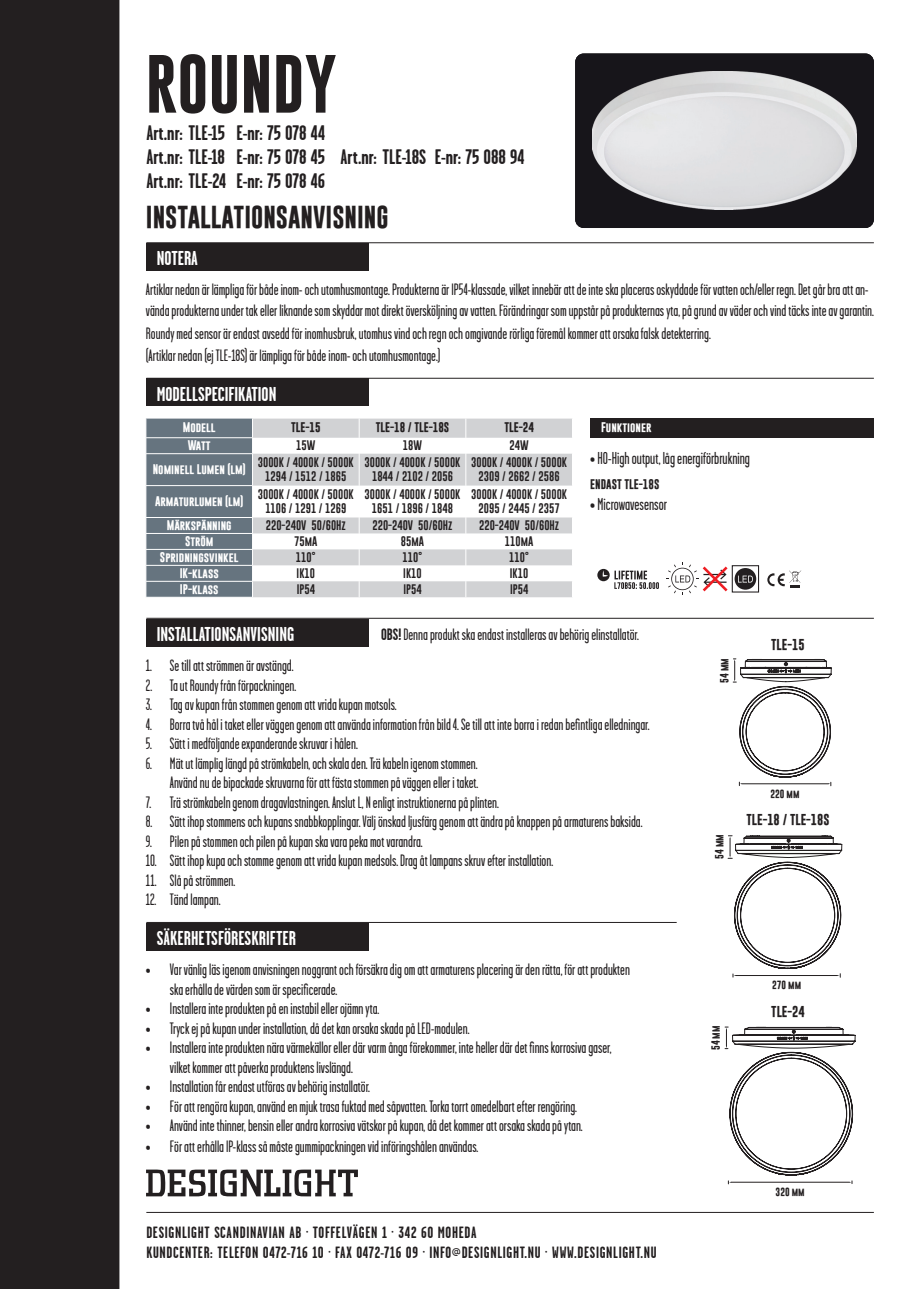
<style>
.page{position:relative;width:919px;height:1289px;background:#fff}
.page>*{position:absolute;margin:0;border:0;box-sizing:border-box;transform-origin:0 0}
.t1{font:700 58.95px "Gobold";color:#231f20}
.t2{font:700 22.95px "Gobold";color:#231f20}
.t3{font:700 21px/24px "Garage Gothic";color:#231f20;text-align:justify}
.t4{font:700 20.1px "Garage Gothic";color:#fff}
.t5{font:17.25px "Garage Gothic";color:#231f20}
.t6{font:16.5px/19.5px "Garage Gothic";color:#231f20}
.t7{font:700 16.35px/19.6px "Garage Gothic";letter-spacing:.04em;color:#231f20}
.t8{font:700 11.4px "Gobold";color:#231f20}
.t9{font:10.2px/13.5px "Gobold";color:#231f20;text-align:center}
.t10{font:700 10.2px "Gobold";color:#fff}
.t11{font:700 10.2px "Gobold";color:#231f20}
.t12{font:700 8.55px "Gobold";color:#231f20}
.s1{font-weight:700}
</style>
<div class="page">
<div style="left:0;top:0;width:119px;height:1288px;background:#231f20"></div>
<hr style="left:146px;top:1211px;width:727px;height:1px;background:#231f20">
<hr style="left:146px;top:242px;width:727px;height:1px;background:#231f20">
<hr style="left:146px;top:378px;width:727px;height:1px;background:#231f20">
<hr style="left:146px;top:618px;width:727px;height:1px;background:#231f20">
<hr style="left:146px;top:922px;width:530px;height:1px;background:#231f20">
<div style="left:575px;top:53px;width:298px;height:175px;background:#17151a"></div>
<div style="left:146px;top:243px;width:222px;height:28px;background:#231f20"></div>
<div style="left:146px;top:378px;width:222px;height:28px;background:#231f20"></div>
<div style="left:590px;top:418px;width:283px;height:20px;background:#231f20"></div>
<div style="left:146px;top:618px;width:222px;height:28px;background:#231f20"></div>
<div style="left:146px;top:922px;width:222px;height:28px;background:#231f20"></div>
<svg style="left:253px;top:418px;width:319px;height:179px;fill:#d1d2d4"></svg>
<svg style="left:359px;top:418px;width:1px;height:35px"></svg>
<svg style="left:465px;top:418px;width:1px;height:35px"></svg>
<hr style="left:359px;top:453px;width:1px;height:32px;background:#fff">
<hr style="left:465px;top:453px;width:1px;height:32px;background:#fff">
<hr style="left:359px;top:485px;width:1px;height:32px;background:#fff">
<hr style="left:465px;top:485px;width:1px;height:32px;background:#fff">
<svg style="left:359px;top:517px;width:1px;height:80px"></svg>
<svg style="left:465px;top:517px;width:1px;height:80px"></svg>
<svg style="left:146px;top:418px;width:107px;height:179px;background:#6f7c86"></svg>
<img style="left:592px;top:72px;width:264px;height:138px">
<svg style="left:732px;top:658px;width:100px;height:127px"></svg>
<svg style="left:728px;top:835px;width:115px;height:142px"></svg>
<svg style="left:725px;top:1026px;width:131px;height:157px"></svg>
<svg style="left:767px;top:570px;width:34px;height:18px"></svg>
<svg style="left:597px;top:569px;width:62px;height:20px"></svg>
<svg style="left:666px;top:562px;width:61px;height:33px"></svg>
<svg style="left:734px;top:568px;width:22px;height:21px"></svg>
<div style="left:731px;top:565px;width:28px;height:27px;border:1px solid #231f20"></div>
<svg style="left:146px;top:1169px;width:212px;height:27px"></svg>
<h1 class="t1" style="left:145px;top:45px;width:193px">ROUNDY</h1>
<p class="t3" style="left:146px;top:121px;width:180px">Art.nr: TLE-15 E-nr: 75 078 44<br>Art.nr: TLE-18 E-nr: 75 078 45<br>Art.nr: TLE-24 E-nr: 75 078 46</p>
<p class="t3" style="left:340px;top:145px;width:185px">Art.nr: TLE-18S E-nr: 75 088 94</p>
<h2 class="t2" style="left:146px;top:202px;width:244px">INSTALLATIONSANVISNING</h2>
<p class="t4" style="left:157px;top:247px;width:43px">NOTERA</p>
<p class="t6" style="left:146px;top:279px;width:729px;line-height:21px">Artiklar nedan är lämpliga för både inom- och utomhusmontage. Produkterna är IP54-klassade, vilket innebär att de inte ska placeras oskyddade för vatten och/eller regn. Det går bra att an&shy;vända produkterna under tak eller liknande som skyddar mot direkt översköljning av vatten. Förändringar som uppstår på produkternas yta, på grund av väder och vind täcks inte av garantin.</p>
<p class="t6" style="left:146px;top:322px;width:566px;line-height:22.8px">Roundy med sensor är endast avsedd för inomhusbruk, utomhus vind och regn och omgivande rörliga föremål kommer att orsaka falsk detekterring. (Artiklar nedan (ej TLE-18S) är lämpliga för både inom- och utomhusmontage.)</p>
<p class="t4" style="left:157px;top:383px;width:121px">MODELLSPECIFIKATION</p>
<p class="t10" style="left:183px;top:421px;width:34px">Modell</p>
<p class="t11" style="left:291px;top:421px;width:31px">TLE-15</p>
<p class="t11" style="left:375px;top:421px;width:75px">TLE-18 / TLE-18S</p>
<p class="t11" style="left:504px;top:421px;width:31px">TLE-24</p>
<p class="t10" style="left:188px;top:438px;width:25px">Watt</p>
<p class="t9" style="left:296px;top:438px;width:21px">15W</p>
<p class="t9" style="left:403px;top:438px;width:21px">18W</p>
<p class="t9" style="left:509px;top:438px;width:21px">24W</p>
<p class="t10" style="left:153px;top:462px;width:94px">Nominell Lumen (lm)</p>
<p class="t9" style="left:258px;top:455px;width:97px">3000K / 4000K / 5000K<br>1294 / 1512 / 1865</p>
<p class="t9" style="left:364px;top:455px;width:97px">3000K / 4000K / 5000K<br>1844 / 2102 / 2056</p>
<p class="t9" style="left:471px;top:455px;width:97px">3000K / 4000K / 5000K<br>2309 / 2662 / 2586</p>
<p class="t10" style="left:155px;top:494px;width:90px">Armaturlumen (lm)</p>
<p class="t9" style="left:258px;top:487px;width:97px">3000K / 4000K / 5000K<br>1106 / 1291 / 1269</p>
<p class="t9" style="left:364px;top:487px;width:97px">3000K / 4000K / 5000K<br>1651 / 1896 / 1848</p>
<p class="t9" style="left:471px;top:487px;width:97px">3000K / 4000K / 5000K<br>2095 / 2445 / 2357</p>
<p class="t10" style="left:167px;top:518px;width:66px">Märkspänning</p>
<p class="t9" style="left:266px;top:518px;width:82px">220-240V 50/60Hz</p>
<p class="t9" style="left:372px;top:518px;width:82px">220-240V 50/60Hz</p>
<p class="t9" style="left:479px;top:518px;width:82px">220-240V 50/60Hz</p>
<p class="t10" style="left:185px;top:534px;width:30px">Ström</p>
<p class="t9" style="left:294px;top:534px;width:25px">75mA</p>
<p class="t9" style="left:401px;top:534px;width:25px">85mA</p>
<p class="t9" style="left:505px;top:534px;width:30px">110mA</p>
<p class="t10" style="left:160px;top:550px;width:80px">Spridningsvinkel</p>
<p class="t9" style="left:296px;top:550px;width:22px">110°</p>
<p class="t9" style="left:402px;top:550px;width:22px">110°</p>
<p class="t9" style="left:509px;top:550px;width:22px">110°</p>
<p class="t10" style="left:180px;top:566px;width:41px">IK-klass</p>
<p class="t9" style="left:296px;top:566px;width:20px">IK10</p>
<p class="t9" style="left:403px;top:566px;width:20px">IK10</p>
<p class="t9" style="left:510px;top:566px;width:20px">IK10</p>
<p class="t10" style="left:180px;top:582px;width:40px">IP-klass</p>
<p class="t9" style="left:297px;top:582px;width:20px">IP54</p>
<p class="t9" style="left:403px;top:582px;width:20px">IP54</p>
<p class="t9" style="left:510px;top:582px;width:20px">IP54</p>
<p class="t10" style="left:601px;top:421px;width:52px">Funktioner</p>
<p class="t5" style="left:590px;top:449px;width:161px">• HO-High output, låg energiförbrukning</p>
<p class="t11" style="left:590px;top:477px;width:70px">ENDAST TLE-18S</p>
<p class="t5" style="left:590px;top:495px;width:78px">• Microwavesensor</p>
<p class="t4" style="left:157px;top:623px;width:139px">INSTALLATIONSANVISNING</p>
<p class="t6" style="left:381px;top:625px;width:259px"><span class="s1">OBS!</span> Denna produkt ska endast installeras av behörig elinstallatör.</p>
<p class="t8" style="left:771px;top:637px;width:35px">TLE-15</p>
<p class="t6" style="left:146px;top:656px;width:149px">1. Se till att strömmen är avstängd.</p>
<p class="t6" style="left:146px;top:675px;width:152px">2. Ta ut Roundy från förpackningen.</p>
<p class="t6" style="left:146px;top:695px;width:252px">3. Tag av kupan från stommen genom att vrida kupan motsols.</p>
<p class="t6" style="left:146px;top:714px;width:505px">4. Borra två hål i taket eller väggen genom att använda information från bild 4. Se till att inte borra i redan befintliga elledningar.</p>
<p class="t6" style="left:146px;top:734px;width:213px">5. Sätt i medföljande expanderande skruvar i hålen.</p>
<p class="t6" style="left:146px;top:753px;width:334px;text-align:right">6. Mät ut lämplig längd på strömkabeln, och skala den. Trä kabeln igenom stommen.<br>Använd nu de bipackade skruvarna för att fästa stommen på väggen eller i taket.</p>
<p class="t6" style="left:146px;top:792px;width:354px">7. Trä strömkabeln genom dragavlastningen. Anslut L, N enligt instruktionerna på plinten.</p>
<p class="t6" style="left:146px;top:812px;width:498px">8. Sätt ihop stommens och kupans snabbkopplingar. Välj önskad ljusfärg genom att ändra på knappen på armaturens baksida.</p>
<p class="t6" style="left:146px;top:831px;width:278px">9. Pilen på stommen och pilen på kupan ska vara peka mot varandra.</p>
<p class="t6" style="left:146px;top:851px;width:408px">10. Sätt ihop kupa och stomme genom att vrida kupan medsols. Drag åt lampans skruv efter installation.</p>
<p class="t6" style="left:146px;top:870px;width:91px">11. Slå på strömmen.</p>
<p class="t6" style="left:146px;top:890px;width:76px">12. Tänd lampan.</p>
<p class="t4" style="left:157px;top:927px;width:141px">SÄKERHETSFÖRESKRIFTER</p>
<p class="t6" style="left:170px;top:960px;width:461px;text-indent:-24px">• Var vänlig läs igenom anvisningen noggrant och försäkra dig om att armaturens placering är den rätta, för att produkten ska erhålla de värden som är specificerade.</p>
<p class="t6" style="left:146px;top:999px;width:235px">• Installera inte produkten på en instabil eller ojämn yta.</p>
<p class="t6" style="left:146px;top:1018px;width:325px">• Tryck ej på kupan under installation, då det kan orsaka skada på LED-modulen.</p>
<p class="t6" style="left:170px;top:1038px;width:443px;text-indent:-24px">• Installera inte produkten nära värmekällor eller där varm ånga förekommer, inte heller där det finns korrosiva gaser, vilket kommer att påverka produktens livslängd.</p>
<p class="t6" style="left:146px;top:1077px;width:225px">• Installation får endast utföras av behörig installatör.</p>
<p class="t6" style="left:146px;top:1096px;width:432px">• För att rengöra kupan, använd en mjuk trasa fuktad med såpvatten. Torka torrt omedelbart efter rengöring.</p>
<p class="t6" style="left:146px;top:1116px;width:438px">• Använd inte thinner, bensin eller andra korrosiva vätskor på kupan, då det kommer att orsaka skada på ytan.</p>
<p class="t6" style="left:146px;top:1137px;width:334px">• För att erhålla IP-klass så måste gummipackningen vid införingshålen användas.</p>
<p class="t7" style="left:146px;top:1223px;width:511px">DESIGNLIGHT SCANDINAVIAN AB · TOFFELVÄGEN 1 · 342 60 MOHEDA<br>KUNDCENTER: TELEFON 0472-716 10 · FAX 0472-716 09 · INFO@DESIGNLIGHT.NU · WWW.DESIGNLIGHT.NU</p>
<p class="t12" style="left:718px;top:682px;width:26px;rotate:-90deg">54 mm</p>
<p class="t12" style="left:713px;top:858px;width:26px;rotate:-90deg">54 mm</p>
<p class="t12" style="left:770px;top:788px;width:31px">220 mm</p>
<p class="t8" style="left:746px;top:812px;width:85px">TLE-18 / TLE-18S</p>
<p class="t12" style="left:710px;top:1050px;width:26px;rotate:-90deg">54 mm</p>
<p class="t12" style="left:772px;top:979px;width:31px">270 mm</p>
<p class="t8" style="left:771px;top:1004px;width:35px">TLE-24</p>
<p class="t12" style="left:775px;top:1186px;width:31px">320 mm</p>
</div>
